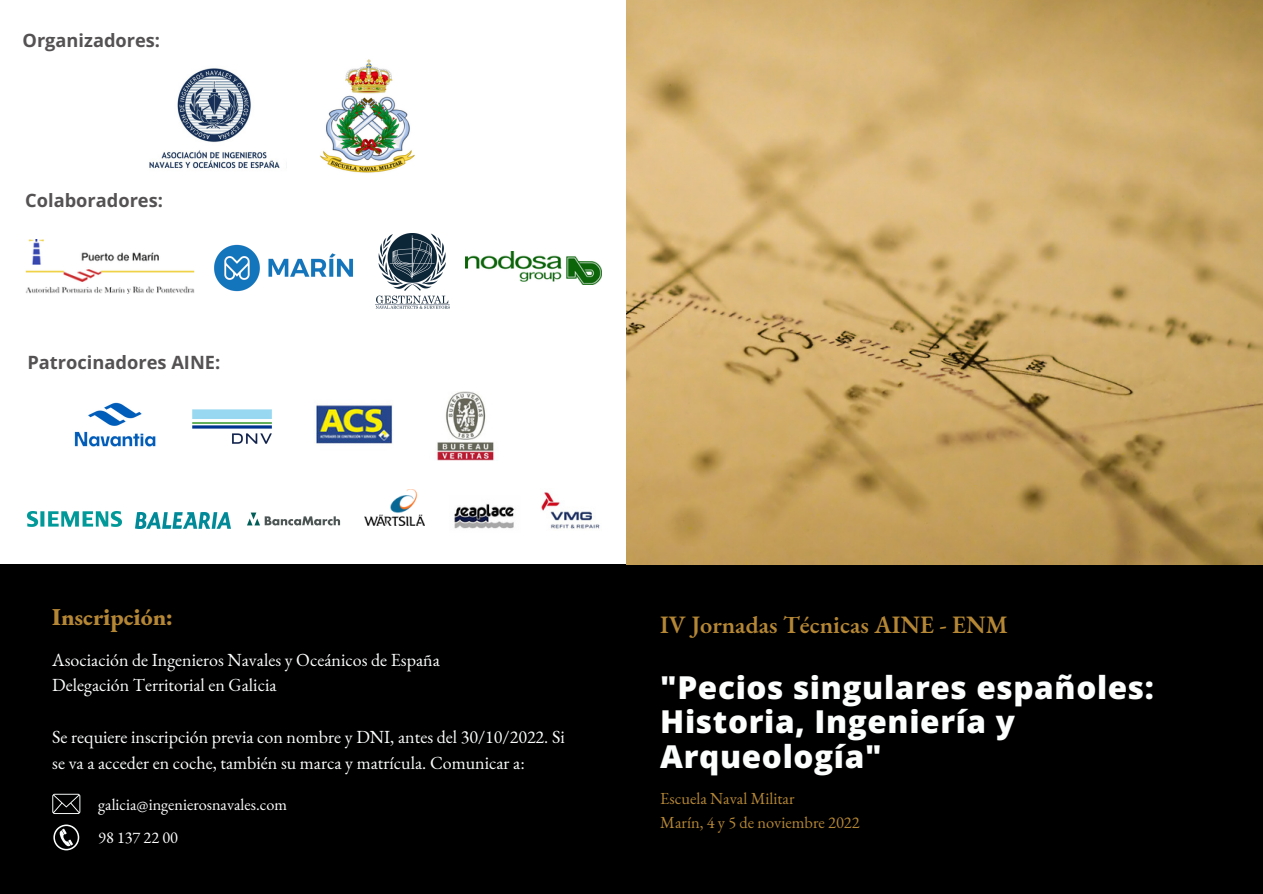
<style>
.page{position:relative;width:1263px;height:894px;background:#fff}
.page>*{position:absolute;margin:0;border:0;box-sizing:border-box;transform-origin:0 0}
.t1{font:800 31.5px/34.8px "Open Sans";letter-spacing:.02em;color:#fcfdfd}
.t2{font:600 24.45px "EB Garamond";color:#b58735}
.t3{font:800 23.7px "EB Garamond";color:#b58735}
.t4{font:700 18.3px "Open Sans";color:#545253}
.t5{font:18px/25.8px "EB Garamond";color:#fcfdfd}
.t6{font:16.35px/23.5px "EB Garamond";color:#b58735}
.t7{font:16.2px/33.6px "EB Garamond";color:#fff}
</style>
<div class="page">
<div style="left:0;top:564px;width:1263px;height:329px;background:#000"></div>
<img style="left:626px;top:0;width:637px;height:564px">
<img style="left:149px;top:68px;width:138px;height:101px">
<img style="left:437px;top:391px;width:57px;height:70px">
<img style="left:316px;top:405px;width:77px;height:39px">
<img style="left:74px;top:402px;width:82px;height:45px">
<img style="left:192px;top:409px;width:80px;height:35px">
<img style="left:320px;top:59px;width:95px;height:114px">
<svg style="left:52px;top:793px;width:28px;height:20px"></svg>
<svg style="left:53px;top:824px;width:26px;height:26px"></svg>
<img style="left:375px;top:233px;width:75px;height:76px">
<img style="left:465px;top:251px;width:136px;height:33px">
<img style="left:26px;top:240px;width:169px;height:54px">
<img style="left:27px;top:511px;width:95px;height:15px">
<img style="left:136px;top:512px;width:94px;height:16px">
<img style="left:247px;top:512px;width:94px;height:14px">
<img style="left:364px;top:489px;width:60px;height:36px">
<img style="left:454px;top:503px;width:61px;height:26px">
<img style="left:541px;top:492px;width:59px;height:37px">
<img style="left:214px;top:244px;width:139px;height:48px">
<p class="t4" style="left:22px;top:27px;width:139px">Organizadores:</p>
<p class="t4" style="left:25px;top:187px;width:139px">Colaboradores:</p>
<p class="t4" style="left:27px;top:349px;width:194px">Patrocinadores AINE:</p>
<h3 class="t3" style="left:52px;top:601px;width:122px">Inscripción:</h3>
<p class="t5" style="left:52px;top:646px;width:389px">Asociación de Ingenieros Navales y Oceánicos de España<br>Delegación Territorial en Galicia</p>
<p class="t5" style="left:52px;top:723px;width:514px">Se requiere inscripción previa con nombre y DNI, antes del 30/10/2022. Si se va a acceder en coche, también su marca y matrícula. Comunicar a:</p>
<p class="t7" style="left:98px;top:786px;width:190px">galicia@ingenierosnavales.com<br>98 137 22 00</p>
<h2 class="t2" style="left:660px;top:607px;width:349px">IV Jornadas Técnicas AINE - ENM</h2>
<h1 class="t1" style="left:660px;top:668px;width:495px">"Pecios singulares españoles:<br>Historia, Ingeniería y<br>Arqueología"</h1>
<p class="t6" style="left:660px;top:786px;width:201px">Escuela Naval Militar<br>Marín, 4 y 5 de noviembre 2022</p>
</div>
